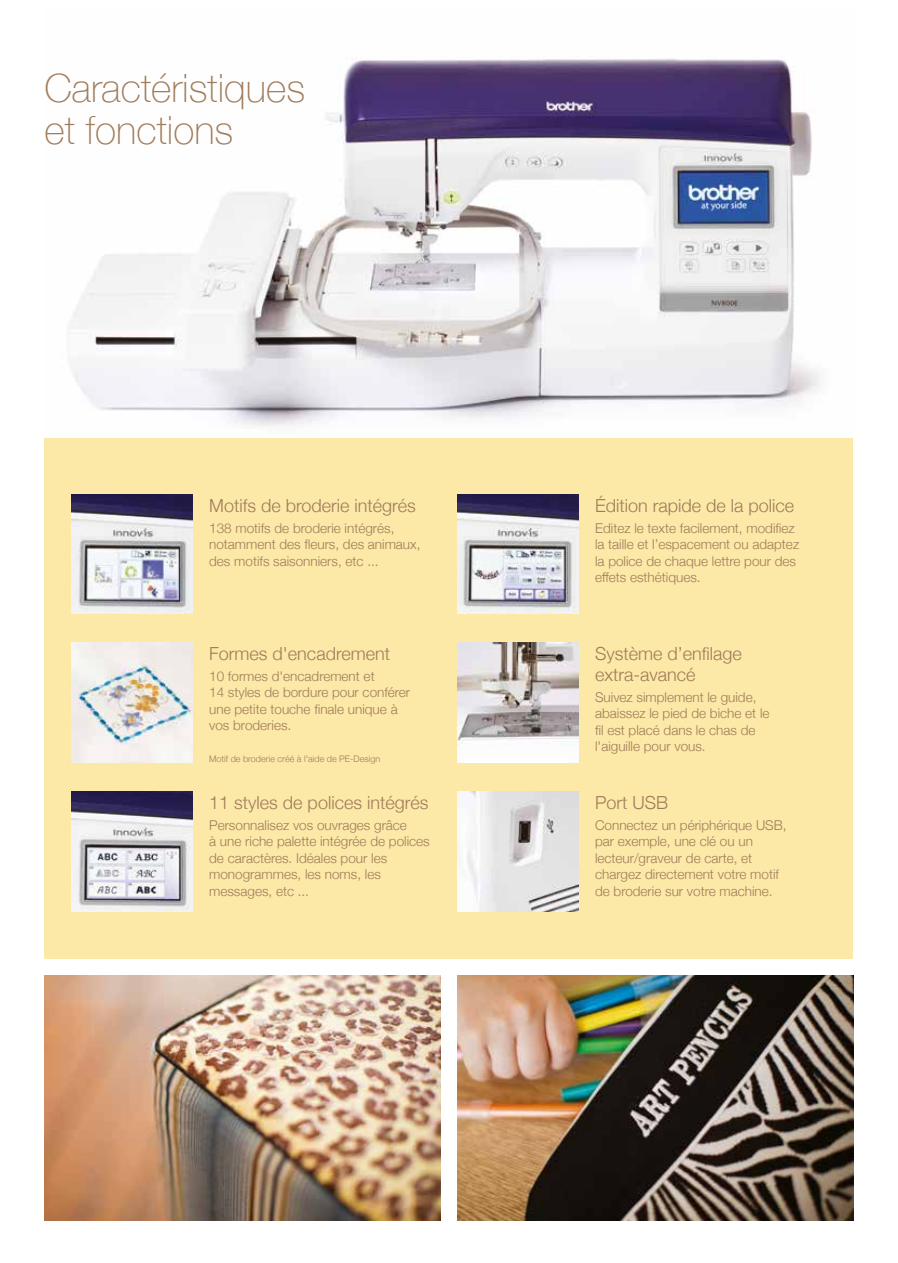
<style>
.page{position:relative;width:898px;height:1263px;background:#fff}
.page>*{position:absolute;margin:0;border:0;box-sizing:border-box;transform-origin:0 0}
.t1{font:100 39px/42px "Helvetica Neue";color:#9f7b5a}
.t2{font:300 18px/21px "Helvetica Neue";color:#9f7b5a}
.t3{font:300 13.5px/16.5px "Helvetica Neue";color:#9f7b5a}
.t4{font:300 9px "Helvetica Neue";color:#9f7b5a}
</style>
<div class="page">
<div style="left:45px;top:438px;width:807px;height:521px;background:#fce8a7"></div>
<img style="left:69px;top:57px;width:751px;height:369px">
<img style="left:72px;top:792px;width:120px;height:119px">
<img style="left:457px;top:792px;width:121px;height:119px">
<img style="left:457px;top:642px;width:121px;height:121px">
<img style="left:72px;top:494px;width:120px;height:120px">
<img style="left:457px;top:494px;width:121px;height:120px">
<img style="left:45px;top:976px;width:395px;height:244px">
<img style="left:457px;top:976px;width:395px;height:244px">
<img style="left:72px;top:642px;width:120px;height:120px">
<h1 class="t1" style="left:45px;top:66px;width:262px">Caractéristiques et fonctions</h1>
<h2 class="t2" style="left:209px;top:494px;width:208px">Motifs de broderie intégrés</h2>
<p class="t3" style="left:209px;top:519px;width:213px">138 motifs de broderie intégrés, notamment des fleurs, des animaux, des motifs saisonniers, etc ...</p>
<h2 class="t2" style="left:209px;top:642px;width:182px">Formes d'encadrement</h2>
<p class="t3" style="left:209px;top:667px;width:202px">10 formes d'encadrement et<br>14 styles de bordure pour conférer une petite touche finale unique à vos broderies.</p>
<p class="t4" style="left:209px;top:751px;width:172px">Motif de broderie créé à l'aide de PE-Design</p>
<h2 class="t2" style="left:209px;top:791px;width:221px">11 styles de polices intégrés</h2>
<p class="t3" style="left:209px;top:816px;width:222px">Personnalisez vos ouvrages grâce<br>à une riche palette intégrée de polices de caractères. Idéales pour les monogrammes, les noms, les messages, etc ...</p>
<h2 class="t2" style="left:595px;top:494px;width:201px">Édition rapide de la police</h2>
<p class="t3" style="left:595px;top:519px;width:205px">Editez le texte facilement, modifiez la taille et l’espacement ou adaptez la police de chaque lettre pour des effets esthétiques.</p>
<h2 class="t2" style="left:595px;top:642px;width:148px">Système d’enfilage extra-avancé</h2>
<p class="t3" style="left:595px;top:688px;width:176px">Suivez simplement le guide, abaissez le pied de biche et le fil est placé dans le chas de l'aiguille pour vous.</p>
<h2 class="t2" style="left:595px;top:791px;width:75px">Port USB</h2>
<p class="t3" style="left:595px;top:816px;width:193px">Connectez un périphérique USB, par exemple, une clé ou un lecteur/graveur de carte, et chargez directement votre motif de broderie sur votre machine.</p>
</div>
